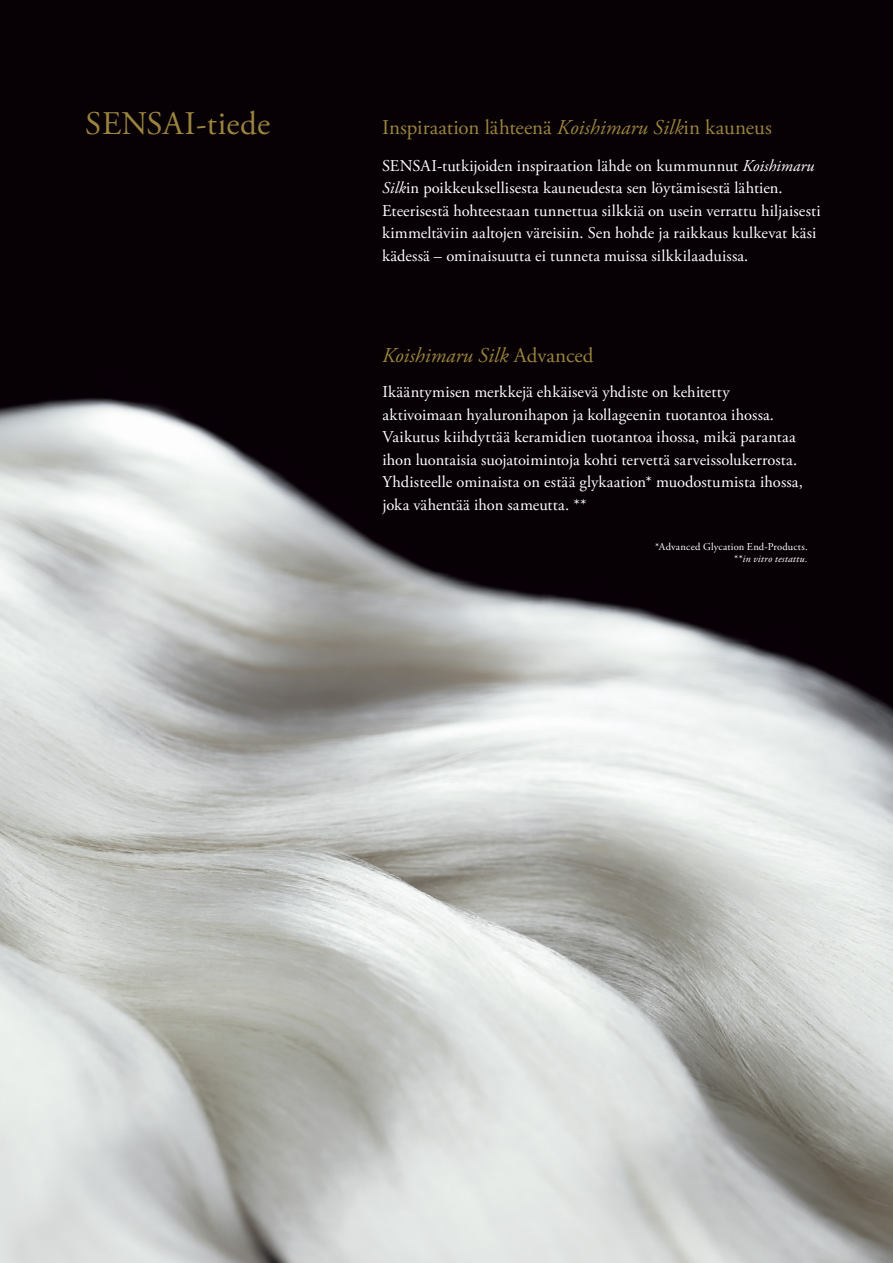
<style>
.page{position:relative;width:893px;height:1263px;background:#fff}
.page>*{position:absolute;margin:0;border:0;box-sizing:border-box;transform-origin:0 0}
.t1{font:33px "Adobe Garamond Pro";letter-spacing:.01em;color:#9a843e}
.t2{font:21px "Adobe Garamond Pro";color:#9a843e}
.t3{font:italic 21px "Adobe Garamond Pro";color:#9a843e}
.t4{font:16.5px/22.5px "Adobe Garamond Pro";letter-spacing:.005em;color:#fff}
.t5{font:10.5px/12px "Adobe Garamond Pro";letter-spacing:.015em;color:#fff;text-align:right}
.s1{font-style:italic}
.s2{font-style:normal}
</style>
<div class="page">
<img style="left:0;top:0;width:893px;height:1263px">
<h1 class="t1" style="left:85px;top:104px;width:187px">SENSAI-tiede</h1>
<p class="t2" style="left:382px;top:115px;width:391px">Inspiraation lähteenä <span class="s1">Koishimaru Silk</span>in kauneus</p>
<p class="t4" style="left:382px;top:155px;width:440px">SENSAI-tutkijoiden inspiraation lähde on kummunnut <span class="s1">Koishimaru Silk</span>in poikkeuksellisesta kauneudesta sen löytämisestä lähtien.<br>Eteerisestä hohteestaan tunnettua silkkiä on usein verrattu hiljaisesti kimmeltäviin aaltojen väreisiin. Sen hohde ja raikkaus kulkevat käsi kädessä – ominaisuutta ei tunneta muissa silkkilaaduissa.</p>
<p class="t3" style="left:382px;top:343px;width:213px">Koishimaru Silk <span class="s2">Advanced</span></p>
<p class="t4" style="left:382px;top:381px;width:422px">Ikääntymisen merkkejä ehkäisevä yhdiste on kehitetty aktivoimaan hyaluronihapon ja kollageenin tuotantoa ihossa.<br>Vaikutus kiihdyttää keramidien tuotantoa ihossa, mikä parantaa ihon luontaisia suojatoimintoja kohti tervettä sarveissolukerrosta.<br>Yhdisteelle ominaista on estää glykaation* muodostumista ihossa, joka vähentää ihon sameutta **.</p>
<p class="t5" style="left:655px;top:541px;width:154px">*Advanced Glycation End-Products. **<span class="s1">in vitro testattu.</span></p>
</div>
